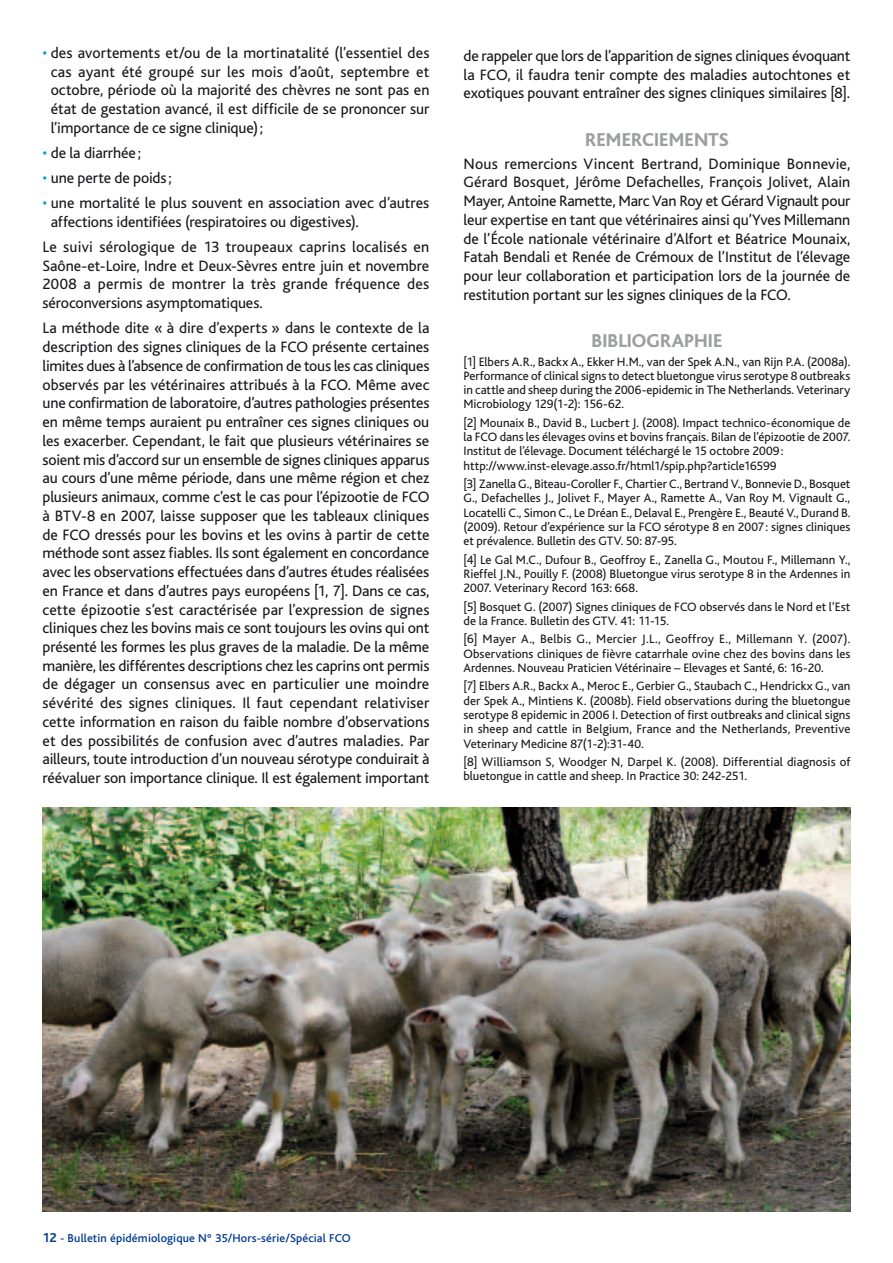
<style>
.page{position:relative;width:893px;height:1263px;background:#fff}
.page>*{position:absolute;margin:0;border:0;box-sizing:border-box;transform-origin:0 0}
.t1{font:800 19.5px "Bliss";letter-spacing:.01em;color:#9d9ea0}
.t2{font:15.75px/18.8px "Bliss";letter-spacing:-.005em;color:#1a171c;text-align:justify}
.t3{font:12.75px/14.2px "Bliss";color:#1a171c;text-align:justify}
.t4{font:500 12px "Bliss";letter-spacing:.01em;color:#003a8d}
.s1{color:#009ee0}
.s2{font-weight:700;font-size:13.5px}
</style>
<div class="page">
<img style="left:43px;top:808px;width:807px;height:404px">
<p class="t2" style="left:51px;top:44px;width:380px;text-indent:-8px"><span class="s1">•</span> des avortements et/ou de la mortinatalité (l’essentiel des cas ayant été groupé sur les mois d’août, septembre et octobre, période où la majorité des chèvres ne sont pas en état de gestation avancé, il est difficile de se prononcer sur l’importance de ce signe clinique);</p>
<p class="t2" style="left:43px;top:144px;width:100px"><span class="s1">•</span> de la diarrhée;</p>
<p class="t2" style="left:43px;top:169px;width:131px"><span class="s1">•</span> une perte de poids;</p>
<p class="t2" style="left:51px;top:194px;width:380px;text-indent:-8px"><span class="s1">•</span> une mortalité le plus souvent en association avec d’autres affections identifiées (respiratoires ou digestives).</p>
<p class="t2" style="left:43px;top:238px;width:388px">Le suivi sérologique de 13 troupeaux caprins localisés en Saône-et-Loire, Indre et Deux-Sèvres entre juin et novembre 2008 a permis de montrer la très grande fréquence des séroconversions asymptomatiques.</p>
<p class="t2" style="left:43px;top:319px;width:389px">La méthode dite « à dire d’experts » dans le contexte de la description des signes cliniques de la FCO présente certaines limites dues à l’absence de confirmation de tous les cas cliniques observés par les vétérinaires attribués à la FCO. Même avec une confirmation de laboratoire, d’autres pathologies présentes en même temps auraient pu entraîner ces signes cliniques ou les exacerber. Cependant, le fait que plusieurs vétérinaires se soient mis d’accord sur un ensemble de signes cliniques apparus au cours d’une même période, dans une même région et chez plusieurs animaux, comme c’est le cas pour l’épizootie de FCO à BTV-8 en 2007, laisse supposer que les tableaux cliniques de FCO dressés pour les bovins et les ovins à partir de cette méthode sont assez fiables. Ils sont également en concordance avec les observations effectuées dans d’autres études réalisées en France et dans d’autres pays européens [1, 7]. Dans ce cas, cette épizootie s’est caractérisée par l’expression de signes cliniques chez les bovins mais ce sont toujours les ovins qui ont présenté les formes les plus graves de la maladie. De la même manière, les différentes descriptions chez les caprins ont permis de dégager un consensus avec en particulier une moindre sévérité des signes cliniques. Il faut cependant relativiser cette information en raison du faible nombre d’observations et des possibilités de confusion avec d’autres maladies. Par ailleurs, toute introduction d’un nouveau sérotype conduirait à réévaluer son importance clinique. Il est également important</p>
<p class="t2" style="left:463px;top:47px;width:388px">de rappeler que lors de l’apparition de signes cliniques évoquant la FCO, il faudra tenir compte des maladies autochtones et exotiques pouvant entraîner des signes cliniques similaires [8].</p>
<p class="t1" style="left:585px;top:129px;width:121px">REMERCIEMENTS</p>
<p class="t2" style="left:463px;top:154px;width:388px">Nous remercions Vincent Bertrand, Dominique Bonnevie, Gérard Bosquet, Jérôme Defachelles, François Jolivet, Alain Mayer, Antoine Ramette, Marc Van Roy et Gérard Vignault pour leur expertise en tant que vétérinaires ainsi qu’Yves Millemann de l’École nationale vétérinaire d’Alfort et Béatrice Mounaix, Fatah Bendali et Renée de Crémoux de l’Institut de l’élevage pour leur collaboration et participation lors de la journée de restitution portant sur les signes cliniques de la FCO.</p>
<p class="t1" style="left:592px;top:331px;width:132px">BIBLIOGRAPHIE</p>
<p class="t3" style="left:463px;top:355px;width:388px">[1] Elbers A.R., Backx A., Ekker H.M., van der Spek A.N., van Rijn P.A. (2008a).<br>Performance of clinical signs to detect bluetongue virus serotype 8 outbreaks in cattle and sheep during the 2006-epidemic in The Netherlands. Veterinary Microbiology 129(1-2): 156-62.</p>
<p class="t3" style="left:463px;top:416px;width:388px;text-align:left">[2] Mounaix B., David B., Lucbert J. (2008). Impact technico-économique de la FCO dans les élevages ovins et bovins français. Bilan de l’épizootie de 2007.<br>Institut de l’élevage. Document téléchargé le 15 octobre 2009: http://www.inst-elevage.asso.fr/html1/spip.php?article16599</p>
<p class="t3" style="left:463px;top:477px;width:389px">[3] Zanella G., Biteau-Coroller F., Chartier C., Bertrand V., Bonnevie D., Bosquet G., Defachelles J., Jolivet F., Mayer A., Ramette A., Van Roy M. Vignault G., Locatelli C., Simon C., Le Dréan E., Delaval E., Prengère E., Beauté V., Durand B. (2009). Retour d’expérience sur la FCO sérotype 8 en 2007: signes cliniques et prévalence. Bulletin des GTV. 50: 87-95.</p>
<p class="t3" style="left:463px;top:553px;width:388px">[4] Le Gal M.C., Dufour B., Geoffroy E., Zanella G., Moutou F., Millemann Y., Rieffel J.N., Pouilly F. (2008) Bluetongue virus serotype 8 in the Ardennes in 2007. Veterinary Record 163: 668.</p>
<p class="t3" style="left:463px;top:600px;width:388px">[5] Bosquet G. (2007) Signes cliniques de FCO observés dans le Nord et l’Est de la France. Bulletin des GTV. 41: 11-15.</p>
<p class="t3" style="left:463px;top:632px;width:389px">[6] Mayer A., Belbis G., Mercier J.L., Geoffroy E., Millemann Y. (2007).<br>Observations cliniques de fièvre catarrhale ovine chez des bovins dans les Ardennes. Nouveau Praticien Vétérinaire – Elevages et Santé, 6: 16-20.</p>
<p class="t3" style="left:463px;top:679px;width:388px">[7] Elbers A.R., Backx A., Meroc E., Gerbier G., Staubach C., Hendrickx G., van der Spek A., Mintiens K. (2008b). Field observations during the bluetongue serotype 8 epidemic in 2006 I. Detection of first outbreaks and clinical signs in sheep and cattle in Belgium, France and the Netherlands, Preventive Veterinary Medicine 87(1-2):31-40.</p>
<p class="t3" style="left:463px;top:755px;width:388px">[8] Williamson S, Woodger N, Darpel K. (2008). Differential diagnosis of bluetongue in cattle and sheep. In Practice 30: 242-251.</p>
<p class="t4" style="left:43px;top:1232px;width:310px"><span class="s2">12</span> - Bulletin épidémiologique N° 35/Hors-série/Spécial FCO</p>
</div>
